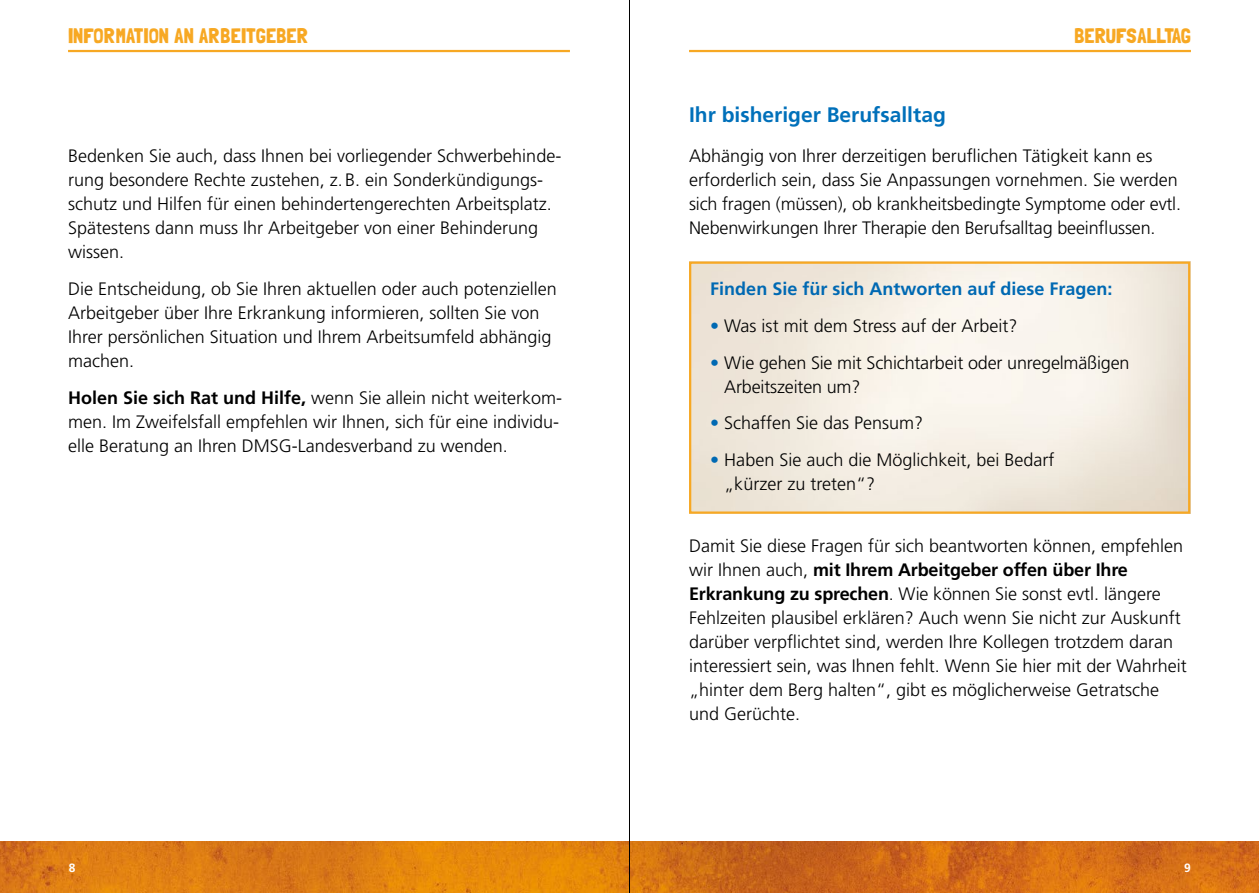
<style>
.page{position:relative;width:1259px;height:893px;background:#fff}
.page>*{position:absolute;margin:0;border:0;box-sizing:border-box;transform-origin:0 0}
.t1{font:21px "Londrina Solid";color:#f7a823}
.t2{font:700 21px "Frutiger LT Std";color:#0070ba}
.t3{font:300 18px/24px "Frutiger LT Std";color:#000}
.t4{font:700 18px "Frutiger LT Std";color:#0069b3}
.t5{font:700 12px "Frutiger LT Std";color:#fff}
.s1{font-weight:700}
.s2{color:#0069b3}
</style>
<div class="page">
<hr style="left:68px;top:50px;width:502px;height:2px;background:#f7a823">
<hr style="left:689px;top:50px;width:502px;height:2px;background:#f7a823">
<div style="left:689px;top:261px;width:501px;height:253px;border:2px solid #f7a823"></div>
<img style="left:0;top:842px;width:1259px;height:51px">
<hr style="left:629px;top:0;width:1px;height:893px;background:#000">
<p class="t1" style="left:68px;top:23px;width:46px">INFORMATI</p>
<p class="t1" style="left:149px;top:23px;width:162px">ON AN ARBEITGEBER</p>
<p class="t1" style="left:1074px;top:23px;width:117px">BERUFSALLTAG</p>
<p class="t3" style="left:68px;top:144px;width:495px">Bedenken Sie auch, dass Ihnen bei vorliegender Schwerbehinde&shy;rung besondere Rechte zustehen, z.B. ein Sonderkündigungs&shy;schutz und Hilfen für einen behindertengerechten Arbeitsplatz.<br>Spätestens dann muss Ihr Arbeitgeber von einer Behinderung wissen.</p>
<p class="t3" style="left:68px;top:277px;width:490px">Die Entscheidung, ob Sie Ihren aktuellen oder auch potenziellen Arbeitgeber über Ihre Erkrankung informieren, sollten Sie von Ihrer persönlichen Situation und Ihrem Arbeitsumfeld abhängig machen.</p>
<p class="t3" style="left:68px;top:386px;width:496px"><span class="s1">Holen Sie sich Rat und Hilfe,</span> wenn Sie allein nicht weiterkom&shy;men. Im Zweifelsfall empfehlen wir Ihnen, sich für eine individu&shy;elle Beratung an Ihren DMSG-Landesverband zu wenden.</p>
<p class="t2" style="left:689px;top:102px;width:258px">Ihr bisheriger Berufsalltag</p>
<p class="t3" style="left:689px;top:144px;width:493px">Abhängig von Ihrer derzeitigen beruflichen Tätigkeit kann es erforderlich sein, dass Sie Anpassungen vornehmen. Sie werden sich fragen (müssen), ob krankheitsbedingte Symptome oder evtl.<br>Nebenwirkungen Ihrer Therapie den Berufsalltag beeinflussen.</p>
<p class="t4" style="left:710px;top:278px;width:404px">Finden Sie für sich Antworten auf diese Fragen:</p>
<p class="t3" style="left:710px;top:314px;width:309px"><span class="s2">•</span> Was ist mit dem Stress auf der Arbeit?</p>
<p class="t3" style="left:724px;top:351px;width:407px;text-indent:-14px"><span class="s2">•</span> Wie gehen Sie mit Schichtarbeit oder unregelmäßigen<br>Arbeitszeiten um?</p>
<p class="t3" style="left:710px;top:411px;width:214px"><span class="s2">•</span> Schaffen Sie das Pensum?</p>
<p class="t3" style="left:724px;top:448px;width:332px;text-indent:-14px"><span class="s2">•</span> Haben Sie auch die Möglichkeit, bei Bedarf „kürzer zu treten“?</p>
<p class="t3" style="left:689px;top:534px;width:499px">Damit Sie diese Fragen für sich beantworten können, empfehlen wir Ihnen auch, <span class="s1">mit Ihrem Arbeitgeber offen über Ihre Erkrankung zu sprechen</span>. Wie können Sie sonst evtl. längere Fehlzeiten plausibel erklären? Auch wenn Sie nicht zur Auskunft darüber verpflichtet sind, werden Ihre Kollegen trotzdem daran interessiert sein, was Ihnen fehlt. Wenn Sie hier mit der Wahrheit „hinter dem Berg halten“, gibt es möglicherweise Getratsche und Gerüchte.</p>
<p class="t5" style="left:69px;top:861px;width:8px">8</p>
<p class="t5" style="left:1184px;top:861px;width:8px">9</p>
</div>
